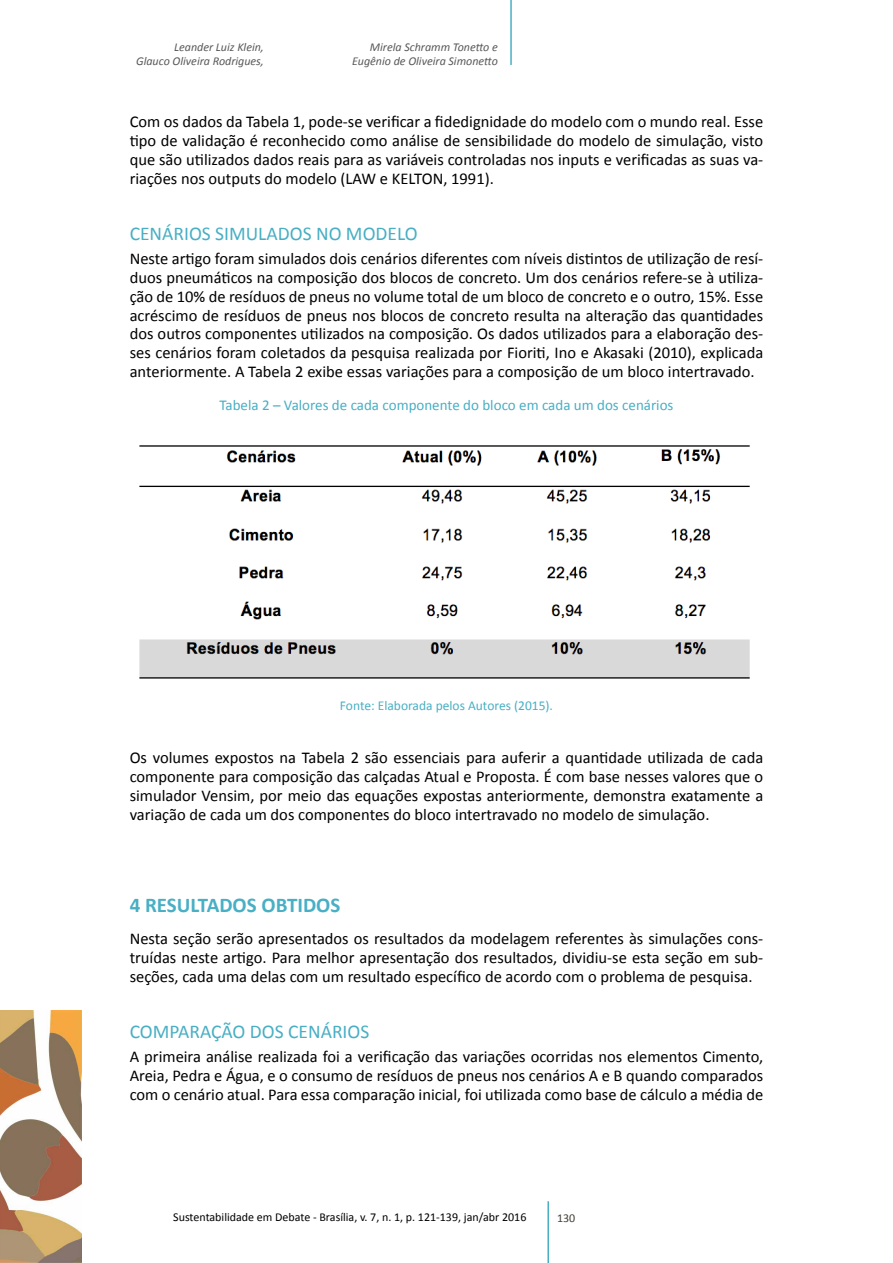
<style>
.page{position:relative;width:893px;height:1263px;background:#fff}
.page>*{position:absolute;margin:0;border:0;box-sizing:border-box;transform-origin:0 0}
.t1{font:700 21px "Calibri";color:#48afc4}
.t2{font:19.5px "Calibri";color:#48afc4}
.t3{font:16.5px/19px "Calibri";color:#000;text-align:justify}
.t4{font:15px "Calibri";color:#48afc4}
.t5{font:13.5px "Calibri";color:#48afc4}
.t6{font:italic 12px/14.4px "Calibri";color:#58585a;text-align:right}
.t7{font:12px "Calibri";color:#000}
.t8{font:12px "Calibri";color:#423f35}
</style>
<div class="page">
<img style="left:0;top:1010px;width:82px;height:253px">
<hr style="left:547px;top:1201px;width:2px;height:62px;background:#48afc4">
<img style="left:139px;top:445px;width:611px;height:234px">
<hr style="left:510px;top:0;width:2px;height:65px;background:#48afc4">
<p class="t6" style="left:136px;top:39px;width:129px">Leander Luiz Klein,<br>Glauco Oliveira Rodrigues,</p>
<p class="t6" style="left:352px;top:39px;width:147px">Mirela Schramm Tonetto e<br>Eugênio de Oliveira Simonetto</p>
<p class="t3" style="left:130px;top:112px;width:635px">Com os dados da Tabela 1, pode-se verificar a fidedignidade do modelo com o mundo real. Esse tipo de validação é reconhecido como análise de sensibilidade do modelo de simulação, visto que são utilizados dados reais para as variáveis controladas nos inputs e verificadas as suas va&shy;riações nos outputs do modelo (LAW e KELTON, 1991).</p>
<p class="t2" style="left:130px;top:221px;width:290px">CENÁRIOS SIMULADOS NO MODELO</p>
<p class="t3" style="left:130px;top:249px;width:635px">Neste artigo foram simulados dois cenários diferentes com níveis distintos de utilização de resí&shy;duos pneumáticos na composição dos blocos de concreto. Um dos cenários refere-se à utiliza&shy;ção de 10% de resíduos de pneus no volume total de um bloco de concreto e o outro, 15%. Esse acréscimo de resíduos de pneus nos blocos de concreto resulta na alteração das quantidades dos outros componentes utilizados na composição. Os dados utilizados para a elaboração des&shy;ses cenários foram coletados da pesquisa realizada por Fioriti, Ino e Akasaki (2010), explicada anteriormente. A Tabela 2 exibe essas variações para a composição de um bloco intertravado.</p>
<p class="t4" style="left:219px;top:395px;width:456px">Tabela 2 – Valores de cada componente do bloco em cada um dos cenários</p>
<p class="t5" style="left:340px;top:697px;width:215px">Fonte: Elaborada pelos Autores (2015).</p>
<p class="t3" style="left:130px;top:748px;width:635px">Os volumes expostos na Tabela 2 são essenciais para auferir a quantidade utilizada de cada componente para composição das calçadas Atual e Proposta. É com base nesses valores que o simulador Vensim, por meio das equações expostas anteriormente, demonstra exatamente a variação de cada um dos componentes do bloco intertravado no modelo de simulação.</p>
<p class="t1" style="left:130px;top:892px;width:212px">4 RESULTADOS OBTIDOS</p>
<p class="t3" style="left:130px;top:929px;width:635px">Nesta seção serão apresentados os resultados da modelagem referentes às simulações cons&shy;truídas neste artigo. Para melhor apresentação dos resultados, dividiu-se esta seção em sub&shy;seções, cada uma delas com um resultado específico de acordo com o problema de pesquisa.</p>
<p class="t2" style="left:130px;top:1019px;width:241px">COMPARAÇÃO DOS CENÁRIOS</p>
<p class="t3" style="left:130px;top:1047px;width:635px">A primeira análise realizada foi a verificação das variações ocorridas nos elementos Cimento, Areia, Pedra e Água, e o consumo de resíduos de pneus nos cenários A e B quando comparados com o cenário atual. Para essa comparação inicial, foi utilizada como base de cálculo a média de</p>
<p class="t7" style="left:173px;top:1209px;width:355px">Sustentabilidade em Debate - Brasília, v. 7, n. 1, p. 121-139, jan/abr 2016</p>
<p class="t8" style="left:557px;top:1210px;width:20px">130</p>
</div>
